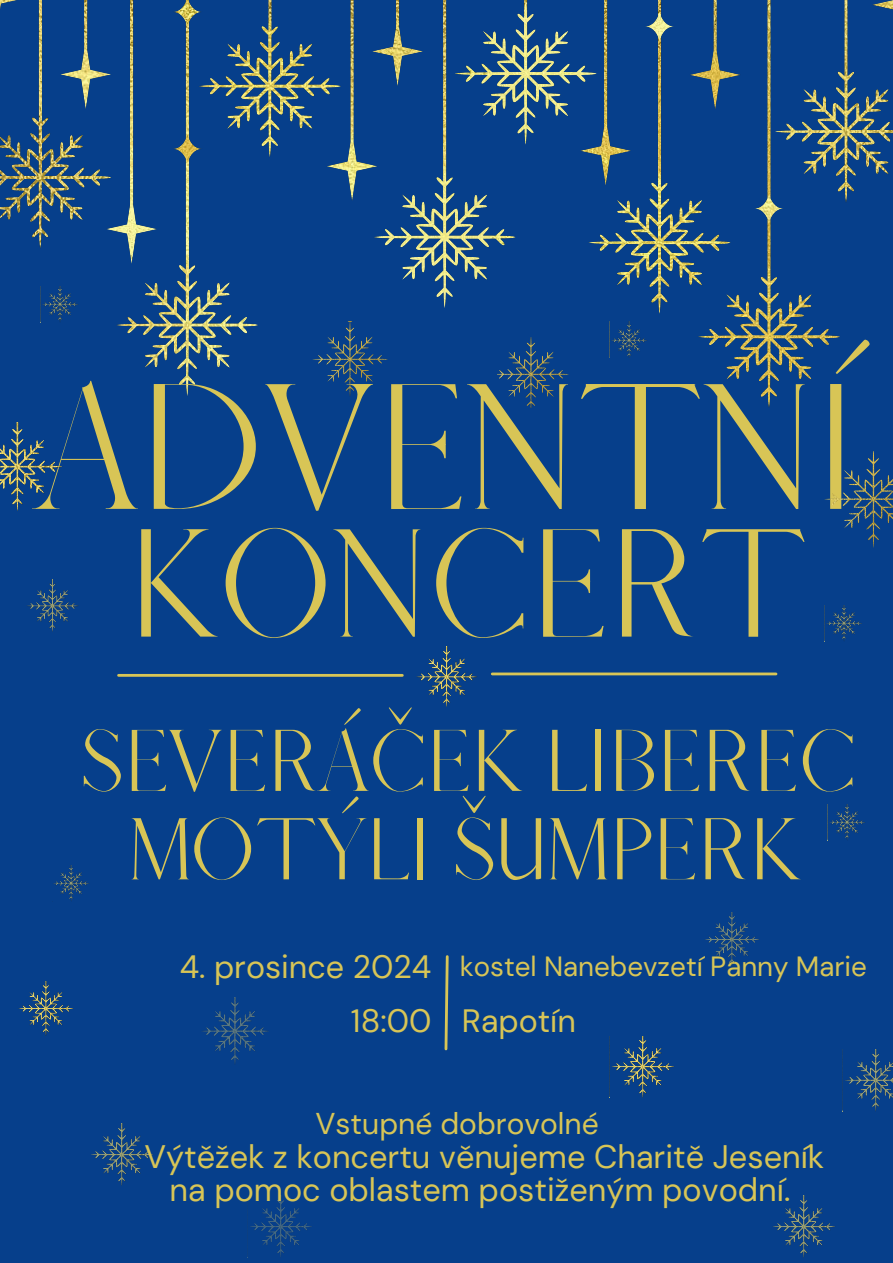
<style>
.page{position:relative;width:893px;height:1263px;background:#063f8b}
.page>*{position:absolute;margin:0;border:0;box-sizing:border-box;transform-origin:0 0}
.t1{font:161.02px "Afrah";color:#d8c556}
.t2{font:138.45px "Afrah";color:#d8c556}
.t3{font:78.75px "Afrah";color:#d8c556}
.t4{font:32.47px/33.2px "DM Sans";color:#d8c556;text-align:center}
.t5{font:32.25px "DM Sans";color:#d8c556}
.t6{font:30px "DM Sans";color:#d8c556}
.t7{font:27.75px "DM Sans";color:#d8c556}
</style>
<div class="page">
<img style="left:0;top:0;width:893px;height:407px">
<img style="left:312px;top:322px;width:76px;height:74px">
<img style="left:497px;top:337px;width:71px;height:71px">
<img style="left:824px;top:451px;width:69px;height:97px">
<img style="left:0;top:423px;width:62px;height:88px">
<hr style="left:119px;top:674px;width:283px;height:3px;background:#d8c556">
<img style="left:416px;top:647px;width:61px;height:60px">
<hr style="left:492px;top:672px;width:284px;height:3px;background:#d8c556">
<img style="left:27px;top:580px;width:52px;height:52px">
<img style="left:40px;top:286px;width:38px;height:36px">
<img style="left:610px;top:322px;width:37px;height:36px">
<img style="left:824px;top:606px;width:38px;height:36px">
<svg style="left:444px;top:955px;width:5px;height:96px"></svg>
<img style="left:18px;top:982px;width:56px;height:54px">
<img style="left:91px;top:1124px;width:62px;height:62px">
<img style="left:53px;top:865px;width:36px;height:36px">
<img style="left:705px;top:913px;width:54px;height:54px">
<img style="left:773px;top:1196px;width:62px;height:62px">
<img style="left:829px;top:804px;width:36px;height:36px">
<img style="left:845px;top:1049px;width:48px;height:62px">
<img style="left:250px;top:1196px;width:62px;height:61px">
<img style="left:202px;top:998px;width:67px;height:66px">
<img style="left:611px;top:1036px;width:63px;height:62px">
<p class="t1" style="left:37px;top:347px;width:821px">ADVENTNÍ</p>
<p class="t2" style="left:127px;top:497px;width:681px">KONCERT</p>
<p class="t3" style="left:80px;top:711px;width:777px">SEVERÁČEK LIBEREC</p>
<p class="t3" style="left:128px;top:800px;width:674px">MOTÝLI ŠUMPERK</p>
<h2 class="t5" style="left:180px;top:946px;width:253px">4. prosince 2024</h2>
<p class="t7" style="left:460px;top:949px;width:408px">kostel Nanebevzetí Panny Marie</p>
<h3 class="t5" style="left:351px;top:1000px;width:82px">18:00</h3>
<h3 class="t5" style="left:462px;top:1000px;width:115px">Rapotín</h3>
<p class="t6" style="left:315px;top:1104px;width:285px">Vstupné dobrovolné</p>
<p class="t4" style="left:144px;top:1140px;width:681px">Výtěžek z koncertu věnujeme Charitě Jeseník na pomoc oblastem postiženým povodní.</p>
</div>
